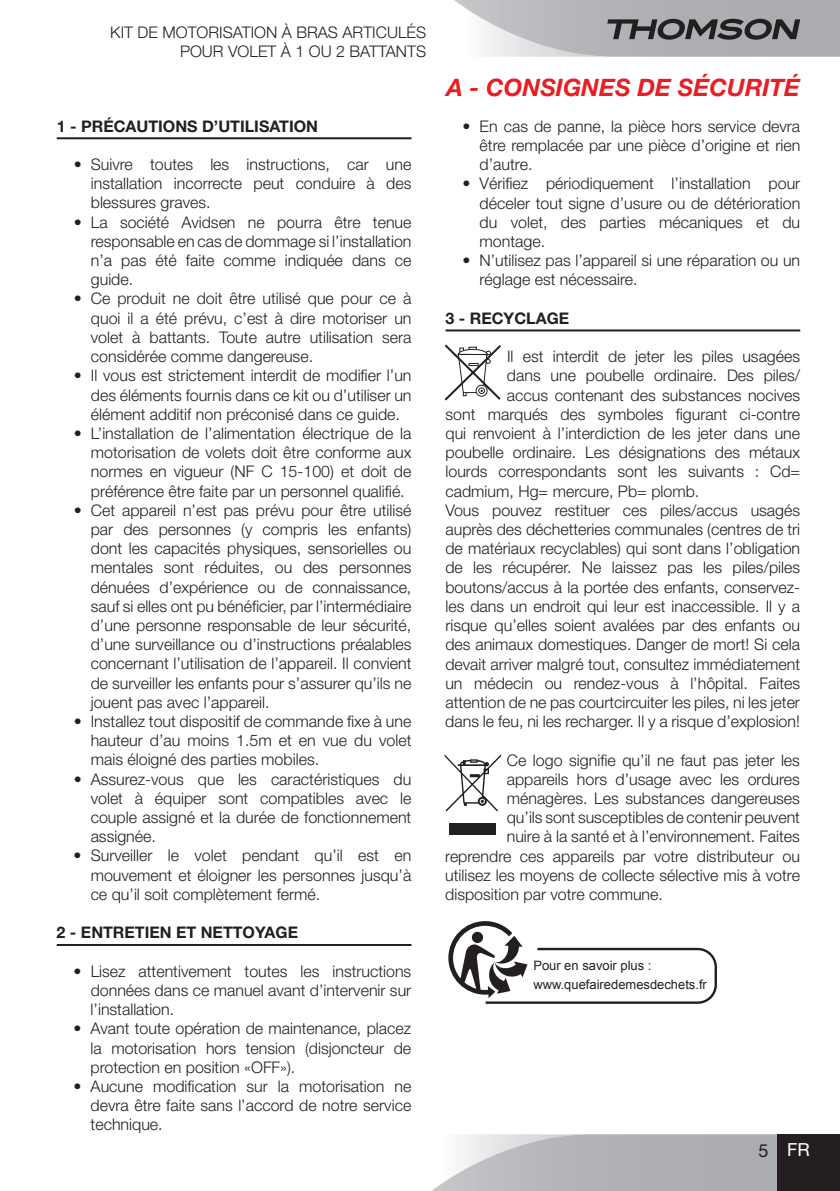
<style>
.page{position:relative;width:840px;height:1191px;background:#fff}
.page>*{position:absolute;margin:0;border:0;box-sizing:border-box;transform-origin:0 0}
.t1{font:italic 700 24px "Helvetica Neue";color:#e71e24}
.t2{font:18px "Helvetica Neue";color:#fff}
.t3{font:300 16px/19.2px "Helvetica Neue";color:#231f20;text-align:justify}
.t4{font:700 16px "Helvetica Neue";color:#231f20}
.t5{font:13px/19.6px "Arial";color:#231f20}
.s1{color:#231f20}
</style>
<div class="page">
<svg style="left:432px;top:1134px;width:345px;height:57px"></svg>
<div style="left:777px;top:1134px;width:62px;height:57px;background:#231f20"></div>
<svg style="left:454px;top:0;width:385px;height:57px"></svg>
<hr style="left:57px;top:137px;width:354px;height:2px;background:#231f20">
<hr style="left:57px;top:944px;width:354px;height:2px;background:#231f20">
<hr style="left:445px;top:329px;width:354px;height:2px;background:#231f20">
<svg style="left:444px;top:344px;width:57px;height:56px"></svg>
<svg style="left:444px;top:754px;width:57px;height:57px"></svg>
<div style="left:449px;top:823px;width:47px;height:11px;background:#231f20"></div>
<svg style="left:448px;top:921px;width:268px;height:82px"></svg>
<p class="t3" style="left:110px;top:22px;width:317px;text-align:right">Kit de motorisation à bras articulés pour volet à 1 ou 2 battants</p>
<p class="t4" style="left:57px;top:116px;width:263px">1 - PRéCAUTIONS D’UTILISATION</p>
<p class="t3" style="left:91px;top:154px;width:322px;text-indent:-17px">• Suivre toutes les instructions, car une installation incorrecte peut conduire à des blessures graves.</p>
<p class="t3" style="left:91px;top:212px;width:322px;text-indent:-17px">• La société Avidsen ne pourra être tenue responsable en cas de dommage si l’installation n’a pas été faite comme indiquée dans ce guide.</p>
<p class="t3" style="left:91px;top:289px;width:322px;text-indent:-17px">• Ce produit ne doit être utilisé que pour ce à quoi il a été prévu, c’est à dire motoriser un volet à battants. Toute autre utilisation sera considérée comme dangereuse.</p>
<p class="t3" style="left:91px;top:366px;width:322px;text-indent:-17px">• Il vous est strictement interdit de modifier l’un des éléments fournis dans ce kit ou d’utiliser un élément additif non préconisé dans ce guide.</p>
<p class="t3" style="left:91px;top:423px;width:322px;text-indent:-17px">• L’installation de l’alimentation électrique de la motorisation de volets doit être conforme aux normes en vigueur (NF C 15-100) et doit de préférence être faite par un personnel qualifié.</p>
<p class="t3" style="left:91px;top:500px;width:322px;text-indent:-17px">• Cet appareil n’est pas prévu pour être utilisé par des personnes (y compris les enfants) dont les capacités physiques, sensorielles ou mentales sont réduites, ou des personnes dénuées d’expérience ou de connaissance, sauf si elles ont pu bénéficier, par l’intermédiaire d’une personne responsable de leur sécurité, d’une surveillance ou d’instructions préalables concernant l’utilisation de l’appareil. Il convient de surveiller les enfants pour s’assurer qu’ils ne jouent pas avec l’appareil.</p>
<p class="t3" style="left:91px;top:711px;width:322px;text-indent:-17px">• Installez tout dispositif de commande fixe à une hauteur d’au moins 1.5m et en vue du volet mais éloigné des parties mobiles.</p>
<p class="t3" style="left:91px;top:769px;width:322px;text-indent:-17px">• Assurez-vous que les caractéristiques du volet à équiper sont compatibles avec le couple assigné et la durée de fonctionnement assignée.</p>
<p class="t3" style="left:91px;top:846px;width:322px;text-indent:-17px">• Surveiller le volet pendant qu’il est en mouvement et éloigner les personnes jusqu’à ce qu’il soit complètement fermé.</p>
<p class="t4" style="left:57px;top:922px;width:243px">2 - ENTRETIEN ET NETTOYAGE</p>
<p class="t3" style="left:91px;top:961px;width:322px;text-indent:-17px">• Lisez attentivement toutes les instructions données dans ce manuel avant d’intervenir sur l’installation.</p>
<p class="t3" style="left:91px;top:1018px;width:322px;text-indent:-17px">• Avant toute opération de maintenance, placez la motorisation hors tension (disjoncteur de protection en position «OFF»).</p>
<p class="t3" style="left:91px;top:1076px;width:322px;text-indent:-17px">• Aucune modification sur la motorisation ne devra être faite sans l’accord de notre service technique.</p>
<h1 class="t1" style="left:446px;top:73px;width:265px">A - CONSIGNES DE SÉCU</h1>
<h1 class="t1" style="left:744px;top:73px;width:41px">RITÉ</h1>
<p class="t3" style="left:479px;top:116px;width:322px;text-indent:-17px">• En cas de panne, la pièce hors service devra être remplacée par une pièce d’origine et rien d’autre.</p>
<p class="t3" style="left:479px;top:174px;width:322px;text-indent:-17px">• Vérifiez périodiquement l’installation pour déceler tout signe d’usure ou de détérioration du volet, des parties mécaniques et du montage.</p>
<p class="t3" style="left:479px;top:250px;width:322px;text-indent:-17px">• N’utilisez pas l’appareil si une réparation ou un réglage est nécessaire.</p>
<p class="t4" style="left:445px;top:308px;width:125px">3 - RECYCLAGE</p>
<p class="t3" style="left:506px;top:346px;width:294px">Il est interdit de jeter les piles usagées</p>
<p class="t3" style="left:506px;top:366px;width:294px">dans une poubelle ordinaire. Des piles/</p>
<p class="t3" style="left:506px;top:385px;width:294px">accus contenant des substances nocives</p>
<p class="t3" style="left:445px;top:404px;width:356px">sont marqués des symboles figurant ci-contre</p>
<p class="t3" style="left:445px;top:423px;width:356px">qui renvoient à l’interdiction de les jeter dans une</p>
<p class="t3" style="left:445px;top:442px;width:356px">poubelle ordinaire. Les désignations des métaux</p>
<p class="t3" style="left:445px;top:462px;width:356px">lourds correspondants sont les suivants : Cd=</p>
<p class="t3" style="left:445px;top:481px;width:255px">cadmium, Hg= mercure, Pb= plomb.</p>
<p class="t3" style="left:445px;top:500px;width:356px">Vous pouvez restituer ces piles/accus usagés</p>
<p class="t3" style="left:445px;top:519px;width:356px">auprès des déchetteries communales (centres de tri</p>
<p class="t3" style="left:445px;top:538px;width:356px">de matériaux recyclables) qui sont dans l’obligation</p>
<p class="t3" style="left:445px;top:558px;width:356px">de les récupérer. Ne laissez pas les piles/piles</p>
<p class="t3" style="left:445px;top:577px;width:356px">boutons/accus à la portée des enfants, conservez-</p>
<p class="t3" style="left:445px;top:596px;width:356px">les dans un endroit qui leur est inaccessible. Il y a</p>
<p class="t3" style="left:445px;top:615px;width:356px">risque qu’elles soient avalées par des enfants ou</p>
<p class="t3" style="left:445px;top:634px;width:356px">des animaux domestiques. Danger de mort! Si cela</p>
<p class="t3" style="left:445px;top:654px;width:356px">devait arriver malgré tout, consultez immédiatement</p>
<p class="t3" style="left:445px;top:673px;width:356px">un médecin ou rendez-vous à l’hôpital. Faites</p>
<p class="t3" style="left:445px;top:692px;width:356px">attention de ne pas courtcircuiter les piles, ni les jeter</p>
<p class="t3" style="left:445px;top:711px;width:356px">dans le feu, ni les recharger. Il y a risque d’explosion!</p>
<p class="t3" style="left:506px;top:750px;width:294px">Ce logo signifie qu’il ne faut pas jeter les</p>
<p class="t3" style="left:506px;top:769px;width:294px">appareils hors d’usage avec les ordures</p>
<p class="t3" style="left:506px;top:788px;width:294px">ménagères. Les substances dangereuses</p>
<p class="t3" style="left:506px;top:807px;width:294px">qu’ils sont susceptibles de contenir peuvent</p>
<p class="t3" style="left:506px;top:826px;width:294px">nuire à la santé et à l’environnement. Faites</p>
<p class="t3" style="left:445px;top:846px;width:356px">reprendre ces appareils par votre distributeur ou</p>
<p class="t3" style="left:445px;top:865px;width:356px">utilisez les moyens de collecte sélective mis à votre</p>
<p class="t3" style="left:445px;top:884px;width:219px">disposition par votre commune.</p>
<p class="t5" style="left:533px;top:955px;width:175px">Pour en savoir plus : www.quefairedemesdechets.fr</p>
<p class="t2" style="left:758px;top:1139px;width:53px"><span class="s1">5</span> FR</p>
</div>
